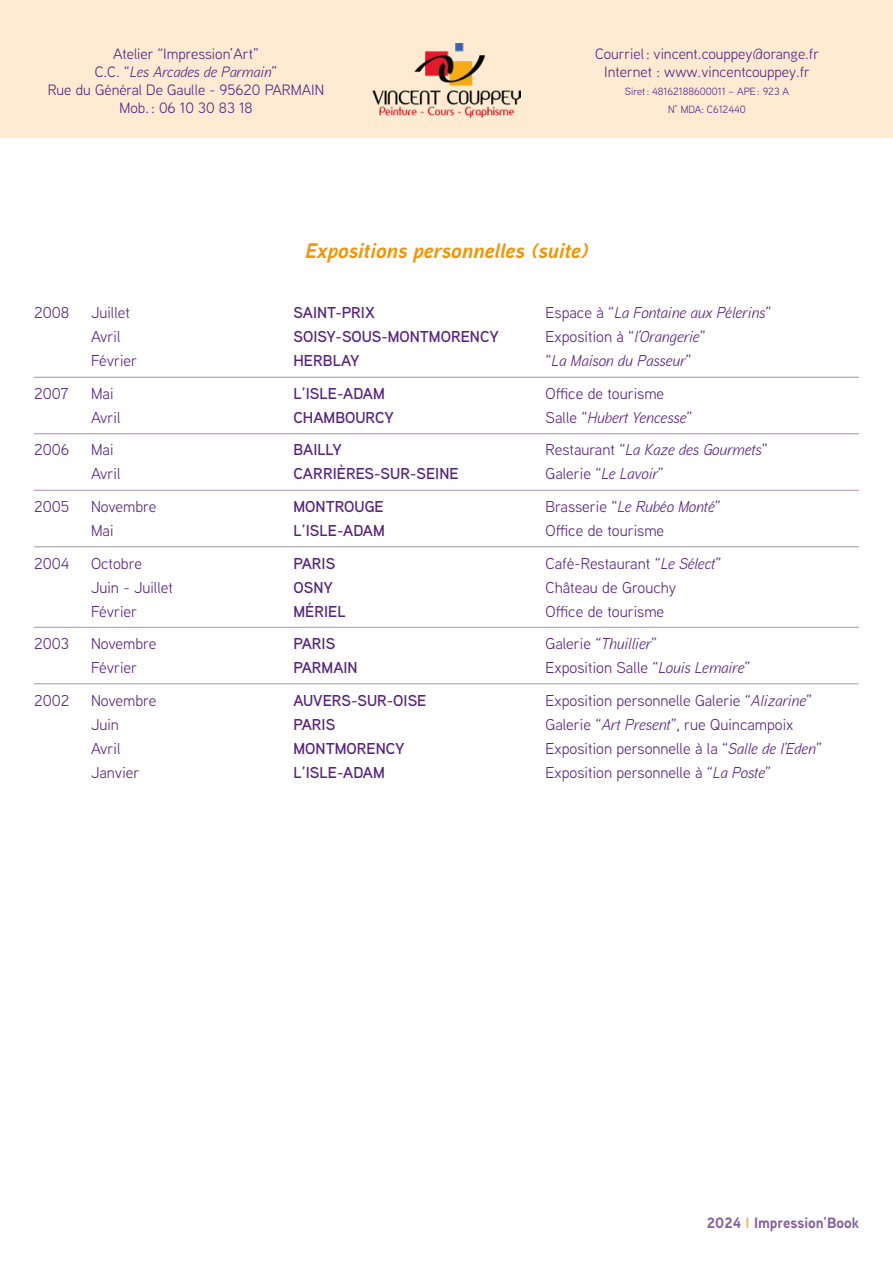
<style>
.page{position:relative;width:893px;height:1263px;background:#fff}
.page>*{position:absolute;margin:0;border:0;box-sizing:border-box;transform-origin:0 0}
.t1{font:italic 700 21px "Aaux Next";color:#f39400}
.t2{font:15.75px "Aaux Next";color:#572381}
.t3{font:600 15.75px "Aaux Next";color:#572381}
.t4{font:italic 15.75px "Aaux Next";color:#572381}
.t5{font:15px/18px "Aaux Next";color:#572381;text-align:center}
.t6{font:700 15px "Aaux Next";color:#865ea0}
.t7{font:10.5px/18px "Aaux Next";color:#572381;text-align:center}
.s1{font-style:italic}
.s2{font-style:normal}
.s3{color:#f8b55b}
</style>
<div class="page">
<div style="left:0;top:0;width:893px;height:137px;background:#feebd2"></div>
<img style="left:372px;top:44px;width:149px;height:74px">
<hr style="left:34px;top:377px;width:825px;height:1px;background:#a78bbc">
<hr style="left:34px;top:433px;width:825px;height:1px;background:#a78bbc">
<hr style="left:34px;top:490px;width:825px;height:1px;background:#a78bbc">
<hr style="left:34px;top:546px;width:825px;height:1px;background:#9c9e9f">
<hr style="left:34px;top:627px;width:825px;height:1px;background:#9c9e9f">
<hr style="left:34px;top:683px;width:825px;height:1px;background:#9c9e9f">
<p class="t5" style="left:48px;top:44px;width:278px">Atelier “Impression’Art”<br>C.C. “<span class="s1">Les Arcades de Parmain</span>”<br>Rue du Général De Gaulle - 95620 PARMAIN<br>Mob. : 06 10 30 83 18</p>
<p class="t5" style="left:595px;top:44px;width:226px">Courriel : vincent.couppey@orange.fr<br>Internet : www.vincentcouppey.fr</p>
<p class="t7" style="left:625px;top:82px;width:166px">Siret : 48162188600011 – APE : 923 A<br>N° MDA: C612440</p>
<h1 class="t1" style="left:305px;top:236px;width:284px">Expositions personnelles (suite)</h1>
<p class="t2" style="left:34px;top:302px;width:37px">2008</p>
<p class="t2" style="left:91px;top:302px;width:41px">Juillet</p>
<p class="t3" style="left:294px;top:302px;width:83px">SAINT-PRIX</p>
<p class="t4" style="left:546px;top:302px;width:227px"><span class="s2">Espace à “</span>La Fontaine aux Pélerins<span class="s2">”</span></p>
<p class="t2" style="left:91px;top:326px;width:31px">Avril</p>
<p class="t3" style="left:294px;top:326px;width:207px">SOISY-SOUS-MONTMORENCY</p>
<p class="t2" style="left:546px;top:326px;width:162px">Exposition à “<span class="s1">l’Orangerie</span>”</p>
<p class="t2" style="left:91px;top:350px;width:48px">Février</p>
<p class="t3" style="left:294px;top:350px;width:67px">HERBLAY</p>
<p class="t4" style="left:546px;top:350px;width:148px"><span class="s2">“</span>La Maison du Passeur<span class="s2">”</span></p>
<p class="t2" style="left:34px;top:383px;width:36px">2007</p>
<p class="t2" style="left:91px;top:383px;width:24px">Mai</p>
<p class="t3" style="left:294px;top:383px;width:93px">L’ISLE-ADAM</p>
<p class="t2" style="left:546px;top:383px;width:120px">Office de tourisme</p>
<p class="t2" style="left:91px;top:407px;width:31px">Avril</p>
<p class="t3" style="left:294px;top:407px;width:102px">CHAMBOURCY</p>
<p class="t4" style="left:546px;top:407px;width:148px"><span class="s2">Salle “</span>Hubert Yencesse<span class="s2">”</span></p>
<p class="t2" style="left:34px;top:439px;width:37px">2006</p>
<p class="t2" style="left:91px;top:439px;width:24px">Mai</p>
<p class="t3" style="left:294px;top:439px;width:50px">BAILLY</p>
<p class="t4" style="left:546px;top:439px;width:224px"><span class="s2">Restaurant “</span>La Kaze des Gourmets<span class="s2">”</span></p>
<p class="t2" style="left:91px;top:463px;width:31px">Avril</p>
<p class="t3" style="left:294px;top:463px;width:167px">CARRIÈRES-SUR-SEINE</p>
<p class="t2" style="left:546px;top:463px;width:120px">Galerie “<span class="s1">Le Lavoir</span>”</p>
<p class="t2" style="left:34px;top:496px;width:37px">2005</p>
<p class="t2" style="left:91px;top:496px;width:67px">Novembre</p>
<p class="t3" style="left:294px;top:496px;width:92px">MONTROUGE</p>
<p class="t4" style="left:546px;top:496px;width:177px"><span class="s2">Brasserie “</span>Le Rubéo Monté<span class="s2">”</span></p>
<p class="t2" style="left:91px;top:520px;width:24px">Mai</p>
<p class="t3" style="left:294px;top:520px;width:93px">L’ISLE-ADAM</p>
<p class="t2" style="left:546px;top:520px;width:120px">Office de tourisme</p>
<p class="t2" style="left:34px;top:552px;width:37px">2004</p>
<p class="t2" style="left:91px;top:552px;width:52px">Octobre</p>
<p class="t3" style="left:294px;top:552px;width:43px">PARIS</p>
<p class="t2" style="left:546px;top:552px;width:177px">Café-Restaurant “<span class="s1">Le Sélect</span>”</p>
<p class="t2" style="left:91px;top:576px;width:84px">Juin - Juillet</p>
<p class="t3" style="left:294px;top:576px;width:41px">OSNY</p>
<p class="t2" style="left:546px;top:576px;width:132px">Château de Grouchy</p>
<p class="t2" style="left:91px;top:600px;width:48px">Février</p>
<p class="t3" style="left:294px;top:600px;width:54px">MÉRIEL</p>
<p class="t2" style="left:546px;top:600px;width:120px">Office de tourisme</p>
<p class="t2" style="left:34px;top:633px;width:37px">2003</p>
<p class="t2" style="left:91px;top:633px;width:67px">Novembre</p>
<p class="t3" style="left:294px;top:633px;width:43px">PARIS</p>
<p class="t2" style="left:546px;top:633px;width:113px">Galerie “<span class="s1">Thuillier</span>”</p>
<p class="t2" style="left:91px;top:657px;width:48px">Février</p>
<p class="t3" style="left:294px;top:657px;width:66px">PARMAIN</p>
<p class="t2" style="left:546px;top:657px;width:206px">Exposition Salle “<span class="s1">Louis Lemaire</span>”</p>
<p class="t2" style="left:34px;top:689px;width:37px">2002</p>
<p class="t2" style="left:91px;top:689px;width:67px">Novembre</p>
<p class="t3" style="left:294px;top:689px;width:134px">AUVERS-SUR-OISE</p>
<p class="t2" style="left:546px;top:689px;width:268px">Exposition personnelle Galerie “<span class="s1">Alizarine</span>”</p>
<p class="t2" style="left:91px;top:713px;width:29px">Juin</p>
<p class="t3" style="left:294px;top:713px;width:43px">PARIS</p>
<p class="t2" style="left:546px;top:713px;width:249px">Galerie “<span class="s1">Art Present</span>”, rue Quincampoix</p>
<p class="t2" style="left:91px;top:737px;width:31px">Avril</p>
<p class="t3" style="left:294px;top:737px;width:113px">MONTMORENCY</p>
<p class="t2" style="left:546px;top:737px;width:278px">Exposition personnelle à la “<span class="s1">Salle de l’Eden</span>”</p>
<p class="t2" style="left:91px;top:761px;width:50px">Janvier</p>
<p class="t3" style="left:294px;top:761px;width:93px">L’ISLE-ADAM</p>
<p class="t2" style="left:546px;top:761px;width:227px">Exposition personnelle à “<span class="s1">La Poste</span>”</p>
<p class="t6" style="left:707px;top:1212px;width:153px">2024 <span class="s3">I</span> Impression’Book</p>
</div>
